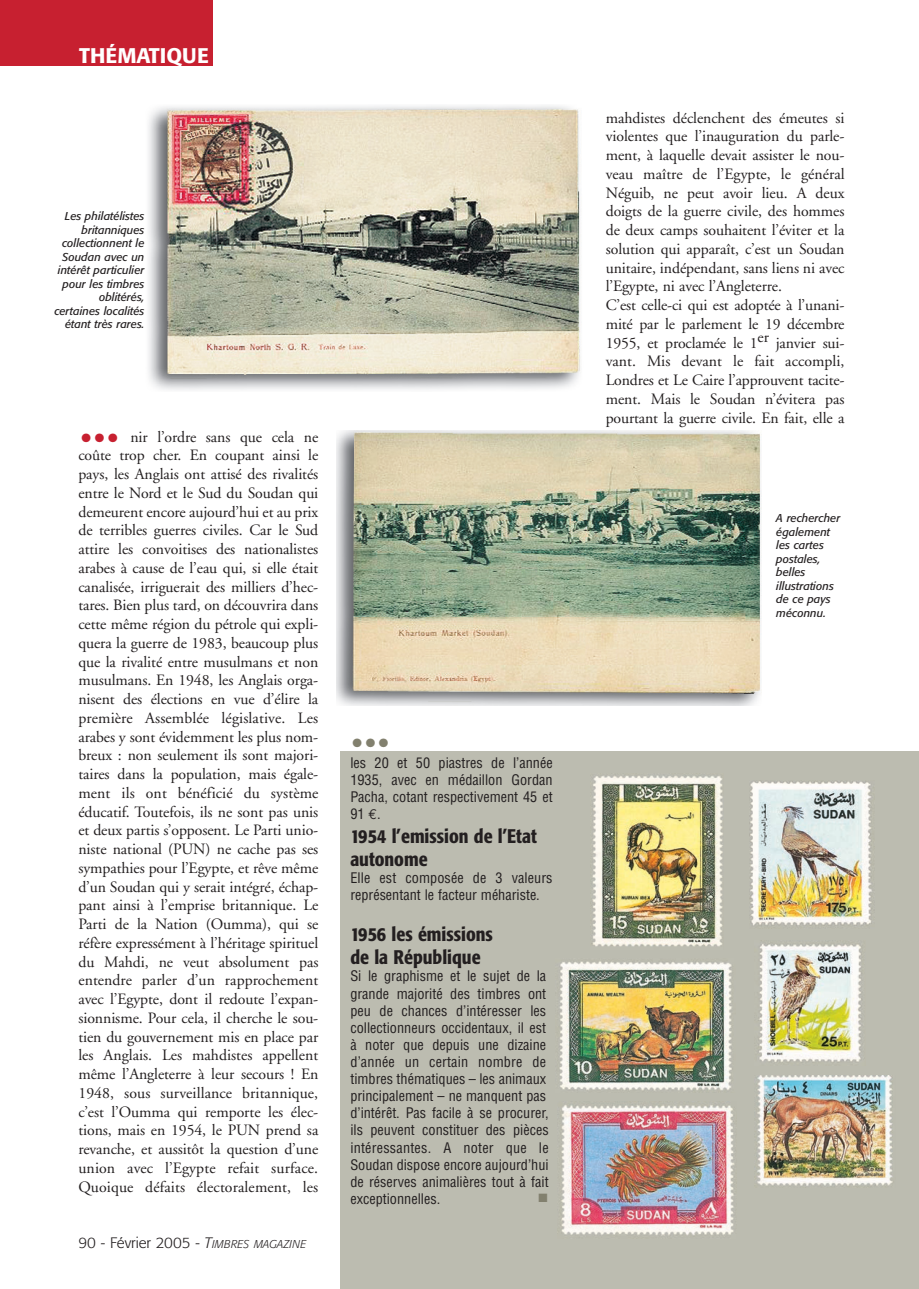
<style>
.page{position:relative;width:919px;height:1289px;background:#fff}
.page>*{position:absolute;margin:0;border:0;box-sizing:border-box;transform-origin:0 0}
.t1{font:500 21px "Formata";color:#fff}
.t2{font:500 condensed 19.5px/23.4px "Formata";color:#231f20}
.t3{font:15.75px/18.8px "Adobe Garamond";letter-spacing:-.005em;color:#231f20}
.t4{font:300 15px "Formata";color:#231f20}
.t5{font:condensed 14.25px/17.1px "Helvetica";color:#231f20}
.t6{font:12px "Zapf Dingbats";color:#82806e}
.t7{font:12px "Zapf Dingbats";color:#c72030}
.t8{font:italic 11.25px/13.5px "Formata";color:#231f20;text-align:right}
.s1{font-style:italic}
.s2{font-style:italic;font-size:11.25px}
.s3{font-family:"Euro Mono Std";font-stretch:normal}
</style>
<div class="page">
<div style="left:341px;top:751px;width:577px;height:537px;background:#bcbcb0"></div>
<div style="left:0;top:0;width:212px;height:66px;background:#c72030"></div>
<img style="left:591px;top:775px;width:132px;height:172px">
<img style="left:757px;top:1075px;width:136px;height:111px">
<img style="left:759px;top:944px;width:103px;height:118px">
<img style="left:749px;top:781px;width:123px;height:145px">
<img style="left:148px;top:105px;width:433px;height:285px">
<img style="left:336px;top:430px;width:425px;height:275px">
<img style="left:559px;top:961px;width:173px;height:130px">
<img style="left:561px;top:1104px;width:174px;height:132px">
<h1 class="t1" style="left:79px;top:43px;width:131px">THÉMATIQUE</h1>
<p class="t8" style="left:54px;top:209px;width:92px">Les philatélistes britanniques collectionnent le<br>Soudan avec un intérêt particulier pour les timbres oblitérés, certaines localités étant très rares.</p>
<p class="t3" style="left:78px;top:427px;width:241px;text-align:justify;text-indent:52px">nir l’ordre sans que cela ne coûte trop cher. En coupant ainsi le pays, les Anglais ont attisé des rivalités entre le Nord et le Sud du Soudan qui demeurent encore aujourd’hui et au prix de terribles guerres civiles. Car le Sud attire les convoitises des nationalistes arabes à cause de l’eau qui, si elle était canalisée, irriguerait des milliers d’hec&shy;tares. Bien plus tard, on découvrira dans cette même région du pétrole qui expli&shy;quera la guerre de 1983, beaucoup plus que la rivalité entre musulmans et non musulmans. En 1948, les Anglais orga&shy;nisent des élections en vue d’élire la première Assemblée législative. Les arabes y sont évidemment les plus nom&shy;breux : non seulement ils sont majori&shy;taires dans la population, mais égale&shy;ment ils ont bénéficié du système éducatif. Toutefois, ils ne sont pas unis et deux partis s’opposent. Le Parti unio&shy;niste national (PUN) ne cache pas ses sympathies pour l’Egypte, et rêve même d’un Soudan qui y serait intégré, échap&shy;pant ainsi à l’emprise britannique. Le Parti de la Nation (Oumma), qui se réfère expressément à l’héritage spirituel du Mahdi, ne veut absolument pas entendre parler d’un rapprochement avec l’Egypte, dont il redoute l’expan&shy;sionnisme. Pour cela, il cherche le sou&shy;tien du gouvernement mis en place par les Anglais. Les mahdistes appellent même l’Angleterre à leur secours ! En 1948, sous surveillance britannique, c’est l’Oumma qui remporte les élec&shy;tions, mais en 1954, le PUN prend sa revanche, et aussitôt la question d’une union avec l’Egypte refait surface.<br>Quoique défaits électoralement, les</p>
<p class="t7" style="left:82px;top:432px;width:37px">● ● ●</p>
<p class="t4" style="left:78px;top:1234px;width:229px">90 - Février 2005 - <span class="s1">T</span><span class="s2">IMBRES MAGAZINE</span></p>
<p class="t6" style="left:352px;top:737px;width:37px">● ● ●</p>
<p class="t5" style="left:350px;top:754px;width:204px;text-align:justify">les 20 et 50 piastres de l’année 1935, avec en médaillon Gordan Pacha, cotant respectivement 45 et 91 <span class="s3">€</span>.</p>
<p class="t2" style="left:350px;top:824px;width:188px">1954 l’emission de l’Etat autonome</p>
<p class="t5" style="left:350px;top:869px;width:204px">Elle est composée de 3 valeurs représentant le facteur méhariste.</p>
<p class="t2" style="left:350px;top:922px;width:144px">1956 les émissions de la République</p>
<p class="t5" style="left:350px;top:967px;width:200px">Si le graphisme et le sujet de la grande majorité des timbres ont peu de chances d’intéresser les collectionneurs occidentaux, il est à noter que depuis une dizaine d’année un certain nombre de timbres thématiques – les animaux principalement – ne manquent pas d’intérêt. Pas facile à se procurer, ils peuvent constituer des pièces intéressantes. A noter que le<br>Soudan dispose encore aujourd’hui de réserves animalières tout à fait exceptionnelles.</p>
<p class="t6" style="left:538px;top:1191px;width:11px">■</p>
<p class="t3" style="left:605px;top:109px;width:240px">mahdistes déclenchent des émeutes si violentes que l’inauguration du parle&shy;ment, à laquelle devait assister le nou&shy;veau maître de l’Egypte, le général Néguib, ne peut avoir lieu. A deux doigts de la guerre civile, des hommes de deux camps souhaitent l’éviter et la solution qui apparaît, c’est un Soudan unitaire, indépendant, sans liens ni avec l’Egypte, ni avec l’Angleterre.<br>C’est celle-ci qui est adoptée à l’unani&shy;mité par le parlement le 19 décembre 1955, et proclamée le 1er janvier sui&shy;vant. Mis devant le fait accompli, Londres et Le Caire l’approuvent tacite&shy;ment. Mais le Soudan n’évitera pas pourtant la guerre civile. En fait, elle a</p>
<p class="t8" style="left:776px;top:511px;width:66px;text-align:left">A rechercher également les cartes postales, belles illustrations de ce pays méconnu.</p>
</div>
